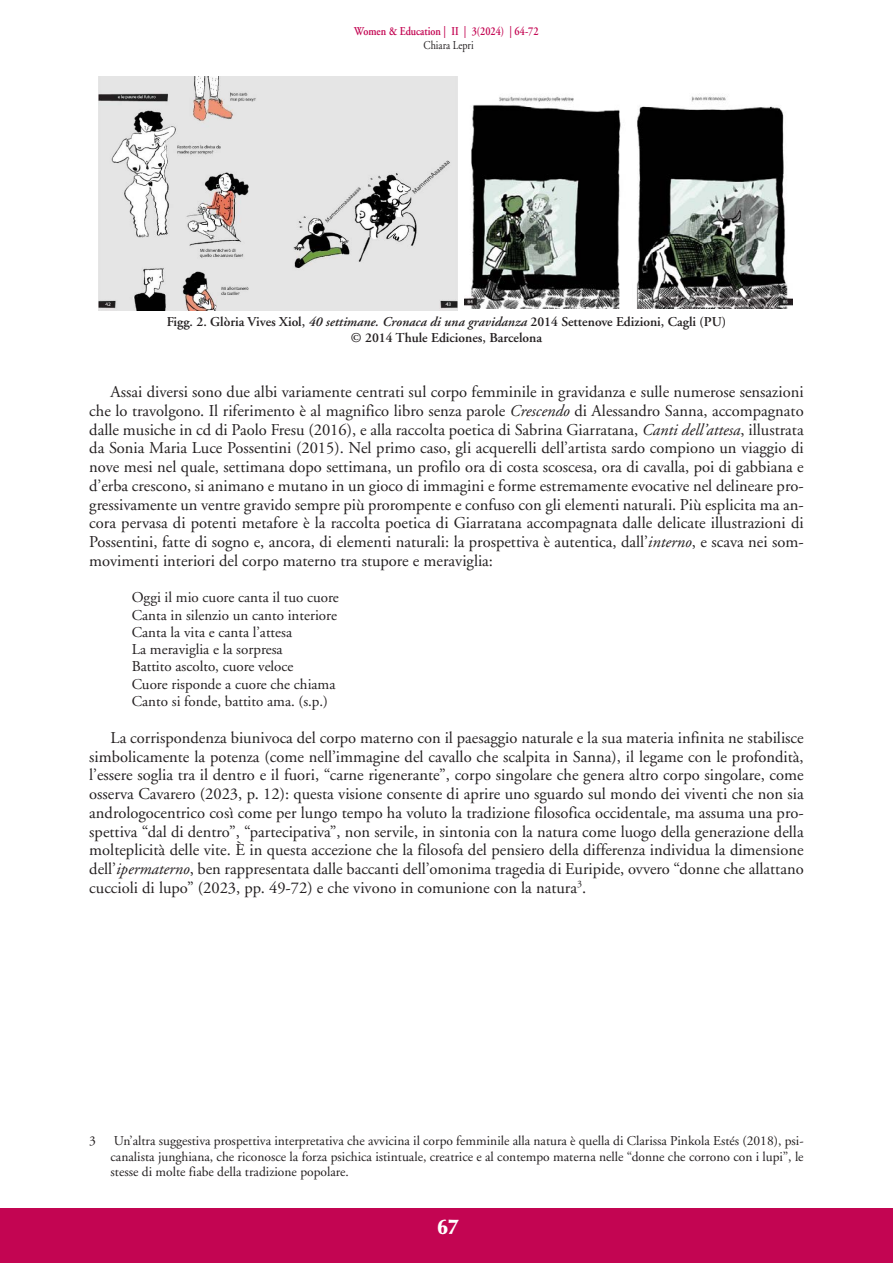
<style>
.page{position:relative;width:893px;height:1263px;background:#fff}
.page>*{position:absolute;margin:0;border:0;box-sizing:border-box;transform-origin:0 0}
.t1{font:900 21px "Optima";color:#fff}
.t2{font:16.5px/18.8px "Adobe Garamond";color:#231f20;text-align:justify}
.t3{font:15px/17.2px "Adobe Garamond";color:#231f20}
.t4{font:13.5px/15.8px "Adobe Garamond";color:#231f20;text-align:justify}
.t5{font:600 13.5px/15.8px "Adobe Garamond";color:#231f20;text-align:center}
.t6{font:600 12px "Adobe Garamond";color:#c30552;scale:.85 1}
.t7{font:12px "Adobe Garamond";color:#231f20;scale:.85 1}
.s1{font-style:italic}
</style>
<div class="page">
<div style="left:1px;top:1208px;width:892px;height:55px;background:#c30552"></div>
<img style="left:99px;top:77px;width:359px;height:233px">
<img style="left:465px;top:93px;width:328px;height:216px">
<p class="t6" style="left:354px;top:26px;width:218px">Women &amp; Education | II | 3(2024) | 64-72</p>
<p class="t7" style="left:424px;top:39px;width:60px">Chiara Lepri</p>
<p class="t5" style="left:167px;top:315px;width:561px">Figg. 2. Glòria Vives Xiol, <span class="s1">40 settimane. Cronaca di una gravidanza</span> 2014 Settenove Edizioni, Cagli (PU) © 2014 Thule Ediciones, Barcelona</p>
<p class="t2" style="left:89px;top:383px;width:716px;text-indent:21px">Assai diversi sono due albi variamente centrati sul corpo femminile in gravidanza e sulle numerose sensazioni che lo travolgono. Il riferimento è al magnifico libro senza parole <span class="s1">Crescendo</span> di Alessandro Sanna, accompagnato dalle musiche in cd di Paolo Fresu (2016), e alla raccolta poetica di Sabrina Giarratana, <span class="s1">Canti dell’attesa</span>, illustrata da Sonia Maria Luce Possentini (2015). Nel primo caso, gli acquerelli dell’artista sardo compiono un viaggio di nove mesi nel quale, settimana dopo settimana, un profilo ora di costa scoscesa, ora di cavalla, poi di gabbiana e d’erba crescono, si animano e mutano in un gioco di immagini e forme estremamente evocative nel delineare pro&shy;gressivamente un ventre gravido sempre più prorompente e confuso con gli elementi naturali. Più esplicita ma an&shy;cora pervasa di potenti metafore è la raccolta poetica di Giarratana accompagnata dalle delicate illustrazioni di Possentini, fatte di sogno e, ancora, di elementi naturali: la prospettiva è autentica, dall’<span class="s1">interno</span>, e scava nei som&shy;movimenti interiori del corpo materno tra stupore e meraviglia:</p>
<p class="t3" style="left:132px;top:589px;width:209px">Oggi il mio cuore canta il tuo cuore<br>Canta in silenzio un canto interiore<br>Canta la vita e canta l’attesa<br>La meraviglia e la sorpresa<br>Battito ascolto, cuore veloce<br>Cuore risponde a cuore che chiama<br>Canto si fonde, battito ama. (s.p.)</p>
<p class="t2" style="left:89px;top:729px;width:716px;text-indent:21px">La corrispondenza biunivoca del corpo materno con il paesaggio naturale e la sua materia infinita ne stabilisce simbolicamente la potenza (come nell’immagine del cavallo che scalpita in Sanna), il legame con le profondità, l’essere soglia tra il dentro e il fuori, “carne rigenerante”, corpo singolare che genera altro corpo singolare, come osserva Cavarero (2023, p. 12): questa visione consente di aprire uno sguardo sul mondo dei viventi che non sia andrologocentrico così come per lungo tempo ha voluto la tradizione filosofica occidentale, ma assuma una pro&shy;spettiva “dal di dentro”, “partecipativa”, non servile, in sintonia con la natura come luogo della generazione della molteplicità delle vite. È in questa accezione che la filosofa del pensiero della differenza individua la dimensione dell’<span class="s1">ipermaterno</span>, ben rappresentata dalle baccanti dell’omonima tragedia di Euripide, ovvero “donne che allattano cuccioli di lupo” (2023, pp. 49-72) e che vivono in comunione con la natura<sup>3</sup>.</p>
<p class="t4" style="left:89px;top:1133px;width:8px">3</p>
<p class="t4" style="left:111px;top:1133px;width:695px">Un’altra suggestiva prospettiva interpretativa che avvicina il corpo femminile alla natura è quella di Clarissa Pinkola Estés (2018), psi&shy;canalista junghiana, che riconosce la forza psichica istintuale, creatrice e al contempo materna nelle “donne che corrono con i lupi”, le stesse di molte fiabe della tradizione popolare.</p>
<p class="t1" style="left:437px;top:1218px;width:22px">67</p>
</div>
